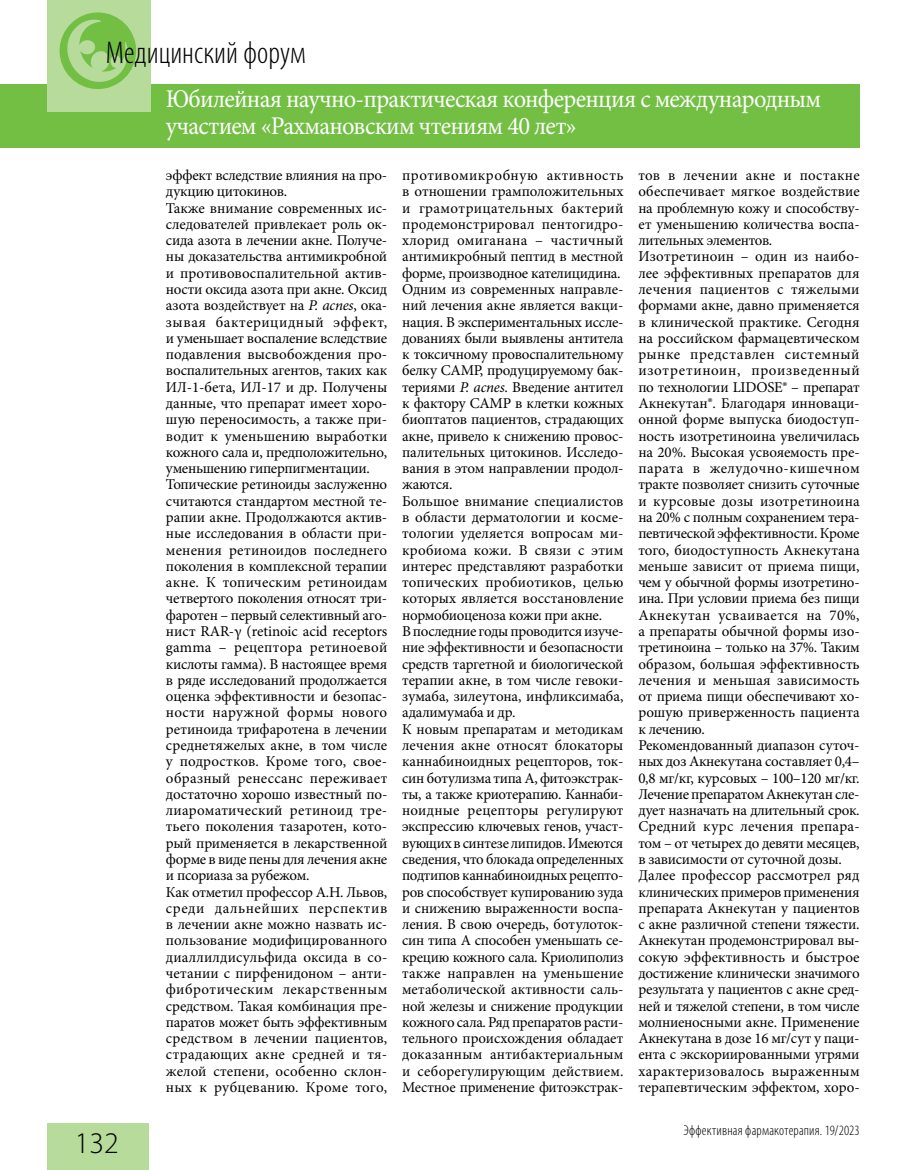
<style>
.page{position:relative;width:915px;height:1170px;background:#fff}
.page>*{position:absolute;margin:0;border:0;box-sizing:border-box;transform-origin:0 0}
.t1{font:300 condensed 31.5px "Myriad Pro";color:#000}
.t2{font:300 30px "Myriad Pro";color:#000}
.t3{font:25.5px/27px "Minion Pro";letter-spacing:-.03em;color:#fff;scale:.96 1}
.t4{font:15px/16.2px "Minion Pro";letter-spacing:-.005em;color:#000}
.t5{font:300 condensed 14.25px "Myriad Pro";letter-spacing:.015em;color:#000}
.s1{font-style:italic}
</style>
<div class="page">
<div style="left:0;top:84px;width:859px;height:63px;background:#72bf44"></div>
<div style="left:47px;top:0;width:103px;height:111px;background:#b7db9b"></div>
<div style="left:47px;top:1123px;width:101px;height:46px;background:#b7db9b"></div>
<div style="left:60px;top:12px;width:76px;height:77px;background:#72bf44;border-radius:50%"></div>
<svg style="left:66px;top:20px;width:63px;height:63px"></svg>
<h1 class="t1" style="left:106px;top:34px;width:201px">Медицинский форум</h1>
<h3 class="t3" style="left:166px;top:85px;width:683px">Юбилейная научно-практическая конференция с международным участием «Рахмановским чтениям 40 лет»</h3>
<h2 class="t2" style="left:75px;top:1126px;width:45px">132</h2>
<p class="t4" style="left:166px;top:167px;width:223px">эффект вследствие влияния на про&shy;дукцию цитокинов.<br>Также внимание современных ис&shy;следователей привлекает роль ок&shy;сида азота в лечении акне. Получе&shy;ны доказательства антимикробной и противовоспалительной актив&shy;ности оксида азота при акне. Оксид азота воздействует на <span class="s1">P. acnes</span>, ока&shy;зывая бактерицидный эффект, и уменьшает воспаление вследствие подавления высвобождения про&shy;воспалительных агентов, таких как<br>ИЛ-1-бета, ИЛ-17 и др. Получены данные, что препарат имеет хоро&shy;шую переносимость, а также при&shy;водит к уменьшению выработки кожного сала и, предположительно, уменьшению гиперпигментации.<br>Топические ретиноиды заслуженно считаются стандартом местной те&shy;рапии акне. Продолжаются актив&shy;ные исследования в области при&shy;менения ретиноидов последнего поколения в комплексной терапии акне. К топическим ретиноидам четвертого поколения относят три&shy;фаротен – первый селективный аго&shy;нист RAR-γ (retinoic acid receptors gamma – рецептора ретиноевой кислоты гамма). В настоящее время в ряде исследований продолжается оценка эффективности и безопас&shy;ности наружной формы нового ретиноида трифаротена в лечении среднетяжелых акне, в том числе у подростков. Кроме того, свое&shy;образный ренессанс переживает достаточно хорошо известный по&shy;лиароматический ретиноид тре&shy;тьего поколения тазаротен, кото&shy;рый применяется в лекарственной форме в виде пены для лечения акне и псориаза за рубежом.<br>Как отметил профессор А.Н. Львов, среди дальнейших перспектив в лечении акне можно назвать ис&shy;пользование модифицированного диаллилдисульфида оксида в со&shy;четании с пирфенидоном – анти&shy;фибротическим лекарственным средством. Такая комбинация пре&shy;паратов может быть эффективным средством в лечении пациентов, страдающих акне средней и тя&shy;желой степени, особенно склон&shy;ных к рубцеванию. Кроме того,</p>
<p class="t4" style="left:402px;top:167px;width:223px">противомикробную активность в отношении грамположительных и грамотрицательных бактерий продемонстрировал пентогидро&shy;хлорид омиганана – частичный антимикробный пептид в местной форме, производное кателицидина.<br>Одним из современных направле&shy;ний лечения акне является вакци&shy;нация. В экспериментальных иссле&shy;дованиях были выявлены антитела к токсичному провоспалительному белку CAMP, продуцируемому бак&shy;териями <span class="s1">P. аcnes</span>. Введение антител к фактору CAMP в клетки кожных биоптатов пациентов, страдающих акне, привело к снижению провос&shy;палительных цитокинов. Исследо&shy;вания в этом направлении продол&shy;жаются.<br>Большое внимание специалистов в области дерматологии и косме&shy;тологии уделяется вопросам ми&shy;кробиома кожи. В связи с этим интерес представляют разработки топических пробиотиков, целью которых является восстановление нормобиоценоза кожи при акне.<br>В последние годы проводится изуче&shy;ние эффективности и безопасности средств таргетной и биологической терапии акне, в том числе гевоки&shy;зумаба, зилеутона, инфликсимаба, адалимумаба и др.<br>К новым препаратам и методикам лечения акне относят блокаторы каннабиноидных рецепторов, ток&shy;син ботулизма типа А, фитоэкстрак&shy;ты, а также криотерапию. Каннаби&shy;ноидные рецепторы регулируют экспрессию ключевых генов, участ&shy;вующих в синтезе липидов. Имеются сведения, что блокада определенных подтипов каннабиноидных рецепто&shy;ров способствует купированию зуда и снижению выраженности воспа&shy;ления. В свою очередь, ботулоток&shy;син типа А способен уменьшать се&shy;крецию кожного сала. Криолиполиз также направлен на уменьшение метаболической активности саль&shy;ной железы и снижение продукции кожного сала. Ряд препаратов расти&shy;тельного происхождения обладает доказанным антибактериальным и себорегулирующим действием.<br>Местное применение фитоэкстрак-</p>
<p class="t4" style="left:638px;top:167px;width:223px">тов в лечении акне и постакне обеспечивает мягкое воздействие на проблемную кожу и способству&shy;ет уменьшению количества воспа&shy;лительных элементов.<br>Изотретиноин – один из наибо&shy;лее эффективных препаратов для лечения пациентов с тяжелыми формами акне, давно применяется в клинической практике. Сегодня на российском фармацевтическом рынке представлен системный изотретиноин, произведенный по технологии LIDOSE® – препарат<br>Акнекутан®. Благодаря инноваци&shy;онной форме выпуска биодоступ&shy;ность изотретиноина увеличилась на 20%. Высокая усвояемость пре&shy;парата в желудочно-кишечном тракте позволяет снизить суточные и курсовые дозы изотретиноина на 20% с полным сохранением тера&shy;певтической эффективности. Кроме того, биодоступность Акнекутана меньше зависит от приема пищи, чем у обычной формы изотретино&shy;ина. При условии приема без пищи<br>Акнекутан усваивается на 70%, а препараты обычной формы изо&shy;третиноина – только на 37%. Таким образом, большая эффективность лечения и меньшая зависимость от приема пищи обеспечивают хо&shy;рошую приверженность пациента к лечению.<br>Рекомендованный диапазон суточ&shy;ных доз Акнекутана составляет 0,4–<br>0,8 мг/кг, курсовых – 100–120 мг/кг.<br>Лечение препаратом Акнекутан сле&shy;дует назначать на длительный срок.<br>Средний курс лечения препара&shy;том – от четырех до девяти месяцев, в зависимости от суточной дозы.<br>Далее профессор рассмотрел ряд клинических примеров применения препарата Акнекутан у пациентов с акне различной степени тяжести.<br>Акнекутан продемонстрировал вы&shy;сокую эффективность и быстрое достижение клинически значимого результата у пациентов с акне сред&shy;ней и тяжелой степени, в том числе молниеносными акне. Применение<br>Акнекутана в дозе 16 мг/сут у паци&shy;ента с экскориированными угрями характеризовалось выраженным терапевтическим эффектом, хоро-</p>
<p class="t5" style="left:683px;top:1121px;width:178px">Эффективная фармакотерапия. 19/2023</p>
</div>
